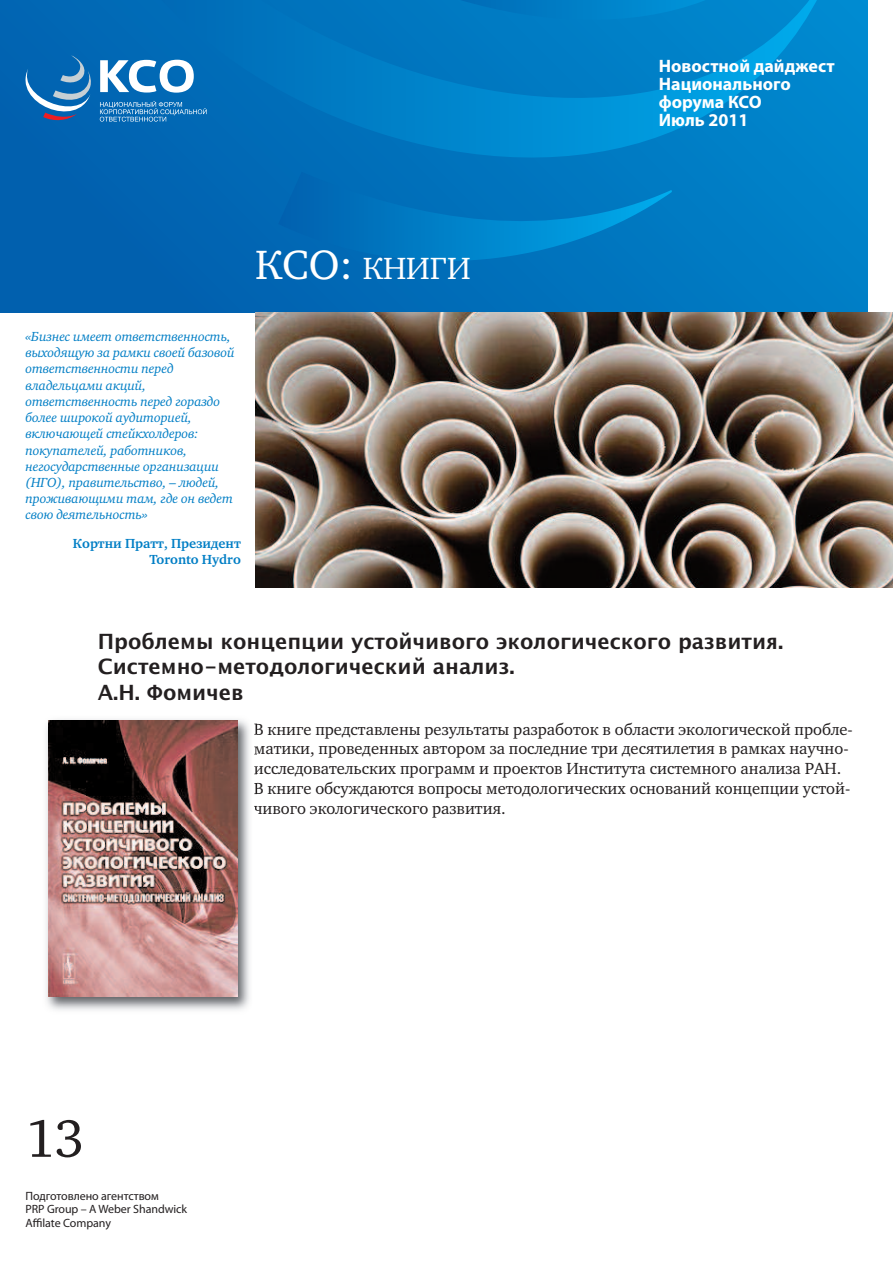
<style>
.page{position:relative;width:893px;height:1263px;background:#fff}
.page>*{position:absolute;margin:0;border:0;box-sizing:border-box;transform-origin:0 0}
.t1{font:54px "Charter C";color:#231f20}
.t2{font:31.5px "Charter C";color:#fff}
.t3{font:700 21px/25.2px "Lucida Grande";color:#231f20}
.t4{font:700 18px/18px "Myriad Pro";color:#fff}
.t5{font:16.5px/19.8px "Charter C";color:#231f20}
.t6{font:italic 13.5px/16.2px "Charter C";letter-spacing:-.01em;color:#007ec5}
.t7{font:700 13.5px/16.5px "Charter C";color:#007ec5;text-align:right}
.t8{font:12px/13.5px "Myriad Pro";letter-spacing:-.005em;color:#231f20}
.s1{font-size:42px}
</style>
<div class="page">
<div style="left:0;top:0;width:867px;height:313px;background:#0085cb"></div>
<svg style="left:0;top:0;width:837px;height:313px"></svg>
<svg style="left:100px;top:60px;width:94px;height:33px"></svg>
<svg style="left:100px;top:101px;width:107px;height:21px"></svg>
<svg style="left:26px;top:55px;width:67px;height:67px"></svg>
<img style="left:255px;top:313px;width:638px;height:275px">
<img style="left:46px;top:719px;width:210px;height:291px">
<svg style="left:254px;top:724px;width:2px;height:12px"></svg>
<svg style="left:254px;top:746px;width:2px;height:9px"></svg>
<svg style="left:254px;top:766px;width:2px;height:9px"></svg>
<svg style="left:254px;top:782px;width:2px;height:13px"></svg>
<svg style="left:254px;top:806px;width:2px;height:6px"></svg>
<img style="left:48px;top:720px;width:189px;height:277px">
<h2 class="t2" style="left:255px;top:256px;width:217px"><span class="s1">КСО:</span> КНИГИ</h2>
<p class="t6" style="left:26px;top:330px;width:211px">«Бизнес имеет ответственность, выходящую за рамки своей базовой ответственности перед владельцами акций, ответственность перед гораздо более широкой аудиторией, включающей стейкхолдеров: покупателей, работников, негосударственные организации (НГО), правительство, – людей, проживающими там, где он ведет свою деятельность»</p>
<p class="t7" style="left:73px;top:536px;width:170px">Кортни Пратт, Президент<br>Toronto Hydro</p>
<h3 class="t4" style="left:659px;top:58px;width:177px">Новостной дайджест<br>Национального форума КСО<br>Июль 2011</h3>
<h3 class="t3" style="left:98px;top:629px;width:687px">Проблемы концепции устойчивого экологического развития.<br>Системно-методологический анализ.<br>А.Н. Фомичев</h3>
<p class="t5" style="left:254px;top:720px;width:601px">В книге представлены результаты разработок в области экологической пробле&shy;матики, проведенных автором за последние три десятилетия в рамках научно&shy;исследовательских программ и проектов Института системного анализа РАН.<br>В книге обсуждаются вопросы методологических оснований концепции устой&shy;чивого экологического развития.</p>
<h1 class="t1" style="left:26px;top:1117px;width:60px">13</h1>
<p class="t8" style="left:26px;top:1190px;width:163px">Подготовлено агентством<br>PRP Group – A Weber Shandwick<br>Affilate Company</p>
</div>
